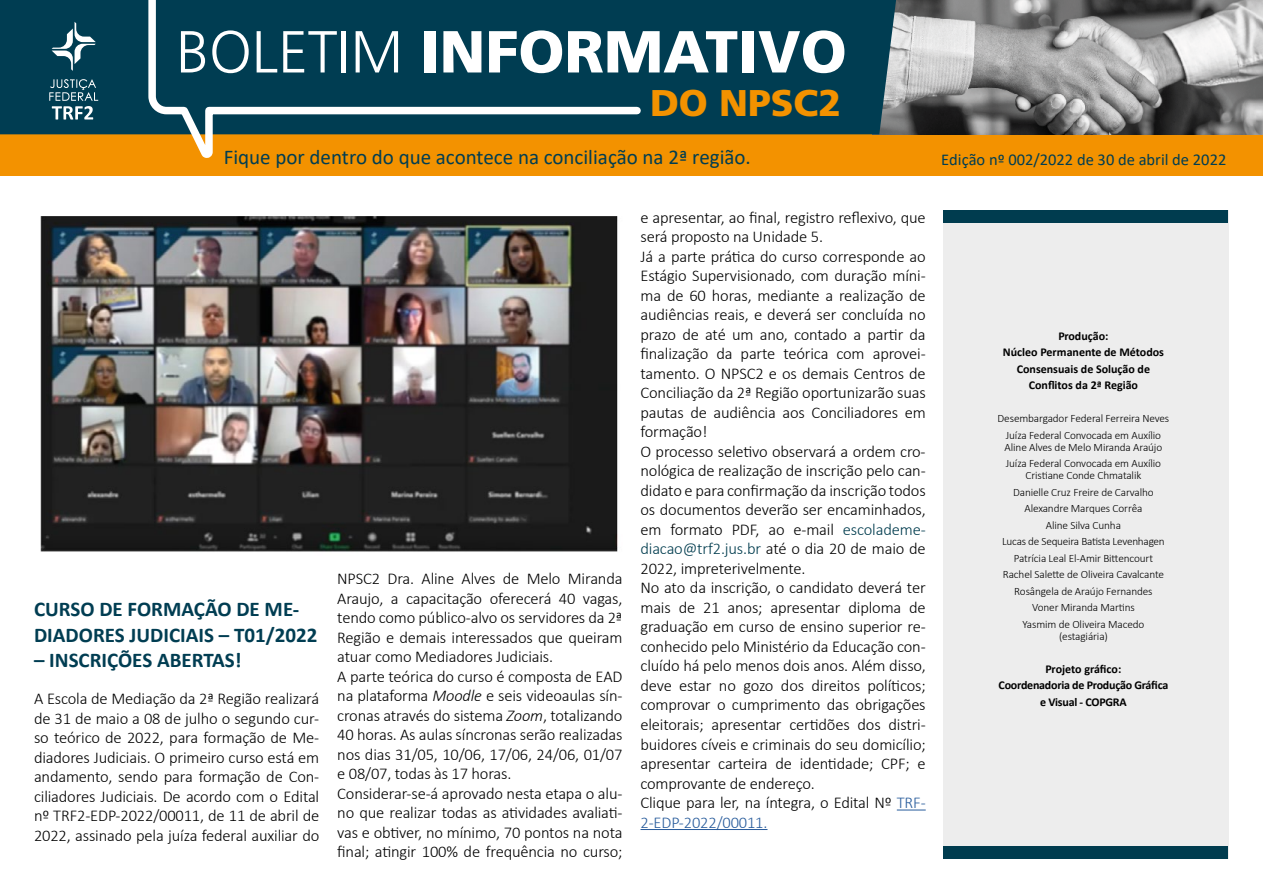
<style>
.page{position:relative;width:1263px;height:893px;background:#fff}
.page>*{position:absolute;margin:0;border:0;box-sizing:border-box;transform-origin:0 0}
.t1{font:900 59.25px "Frutiger LT Std";color:#fff}
.t2{font:900 37.2px "Frutiger LT Std";color:#f39200}
.t3{font:700 21px/25.2px "Calibri";color:#003d52}
.t4{font:21px "Calibri";color:#003d52}
.t5{font:300 16.5px/19.5px "Calibri";letter-spacing:-.01em;color:#000}
.t6{font:16.5px "Calibri";color:#003d52}
.t7{font:700 12px/16.5px "Calibri";letter-spacing:-.005em;color:#000;text-align:center}
.t8{font:300 11.25px/16.5px "Calibri";letter-spacing:-.01em;color:#000;text-align:center}
.s1{font-weight:300}
.s2{font-style:italic}
.s3{color:#003c4e}
.s4{color:#275b9b}
</style>
<div class="page">
<div style="left:0;top:121px;width:1263px;height:55px;background:#f39200"></div>
<img style="left:896px;top:0;width:367px;height:134px">
<div style="left:0;top:0;width:896px;height:134px;background:#003d52"></div>
<svg style="left:145px;top:0;width:499px;height:158px"></svg>
<svg style="left:52px;top:22px;width:44px;height:49px"></svg>
<svg style="left:49px;top:79px;width:49px;height:41px;background:#3f6d7c"></svg>
<div style="left:944px;top:210px;width:285px;height:649px;background:#ededed"></div>
<div style="left:944px;top:210px;width:284px;height:13px;background:#003c4f"></div>
<div style="left:944px;top:846px;width:284px;height:13px;background:#003c4f"></div>
<img style="left:40px;top:216px;width:578px;height:336px">
<svg style="left:897px;top:810px;width:29px;height:1px"></svg>
<hr style="left:640px;top:829px;width:127px;height:1px;background:#275b9b">
<h1 class="t1" style="left:176px;top:16px;width:672px"><span class="s1">BOLETIM</span> INFORMATIVO</h1>
<h2 class="t2" style="left:650px;top:80px;width:193px">DO NPSC2</h2>
<p class="t4" style="left:224px;top:142px;width:529px">Fique por dentro do que acontece na conciliação na 2ª região.</p>
<p class="t6" style="left:941px;top:148px;width:287px">Edição nº 002/2022 de 30 de abril de 2022</p>
<p class="t3" style="left:34px;top:597px;width:285px">CURSO DE FORMAÇÃO DE ME-<br>DIADORES JUDICIAIS – T01/2022</p>
<p class="t3" style="left:34px;top:647px;width:209px">– INSCRIÇÕES ABERTAS!</p>
<p class="t5" style="left:34px;top:689px;width:287px;text-align:justify">A Escola de Mediação da 2ª Região realizará de 31 de maio a 08 de julho o segundo cur&shy;so teórico de 2022, para formação de Me&shy;diadores Judiciais. O primeiro curso está em andamento, sendo para formação de Con&shy;ciliadores Judiciais. De acordo com o Edital nº TRF2-EDP-2022/00011, de 11 de abril de 2022, assinado pela juíza federal auxiliar do</p>
<p class="t5" style="left:337px;top:569px;width:287px">NPSC2 Dra. Aline Alves de Melo Miranda Araujo, a capacitação oferecerá 40 vagas, tendo como público-alvo os servidores da 2ª Região e demais interessados que queiram atuar como Mediadores Judiciais.<br>A parte teórica do curso é composta de EAD na plataforma <span class="s2">Moodle</span> e seis videoaulas sín&shy;cronas através do sistema <span class="s2">Zoom</span>, totalizando 40 horas. As aulas síncronas serão realizadas nos dias 31/05, 10/06, 17/06, 24/06, 01/07 e 08/07, todas às 17 horas.<br>Considerar-se-á aprovado nesta etapa o alu&shy;no que realizar todas as atividades avaliati&shy;vas e obtiver, no mínimo, 70 pontos na nota final; atingir 100% de frequência no curso;</p>
<p class="t5" style="left:640px;top:207px;width:287px">e apresentar, ao final, registro reflexivo, que será proposto na Unidade 5.<br>Já a parte prática do curso corresponde ao Estágio Supervisionado, com duração míni&shy;ma de 60 horas, mediante a realização de audiências reais, e deverá ser concluída no prazo de até um ano, contado a partir da finalização da parte teórica com aprovei&shy;tamento. O NPSC2 e os demais Centros de Conciliação da 2ª Região oportunizarão suas pautas de audiência aos Conciliadores em formação!<br>O processo seletivo observará a ordem cro&shy;nológica de realização de inscrição pelo can&shy;didato e para confirmação da inscrição todos os documentos deverão ser encaminhados, em formato PDF, ao e-mail <span class="s3">escolademe&shy;diacao@trf2.jus.br</span> até o dia 20 de maio de 2022, impreterivelmente.<br>No ato da inscrição, o candidato deverá ter mais de 21 anos; apresentar diploma de graduação em curso de ensino superior re&shy;conhecido pelo Ministério da Educação con&shy;cluído há pelo menos dois anos. Além disso, deve estar no gozo dos direitos políticos; comprovar o cumprimento das obrigações eleitorais; apresentar certidões dos distri&shy;buidores cíveis e criminais do seu domicílio; apresentar carteira de identidade; CPF; e comprovante de endereço.<br>Clique para ler, na íntegra, o Edital Nº <span class="s4">TRF-2-EDP-2022/00011.</span></p>
<p class="t7" style="left:1003px;top:327px;width:163px">Produção:<br>Núcleo Permanente de Métodos<br>Consensuais de Solução de<br>Conflitos da 2ª Região</p>
<p class="t8" style="left:997px;top:410px;width:173px">Desembargador Federal Ferreira Neves<br>Juíza Federal Convocada em Auxílio</p>
<p class="t8" style="left:1005px;top:439px;width:159px;text-align:left">Aline Alves de Melo Miranda Araújo<br>Juíza Federal Convocada em Auxílio</p>
<p class="t8" style="left:1002px;top:467px;width:164px">Cristiane Conde Chmatalik<br>Danielle Cruz Freire de Carvalho<br>Alexandre Marques Corrêa<br>Aline Silva Cunha<br>Lucas de Sequeira Batista Levenhagen<br>Patrícia Leal El-Amir Bittencourt<br>Rachel Salette de Oliveira Cavalcante<br>Rosângela de Araújo Fernandes<br>Voner Miranda Martins<br>Yasmim de Oliveira Macedo</p>
<p class="t8" style="left:1059px;top:628px;width:50px">(estagiária)</p>
<p class="t7" style="left:999px;top:660px;width:171px">Projeto gráfico:<br>Coordenadoria de Produção Gráfica e Visual - COPGRA</p>
</div>
